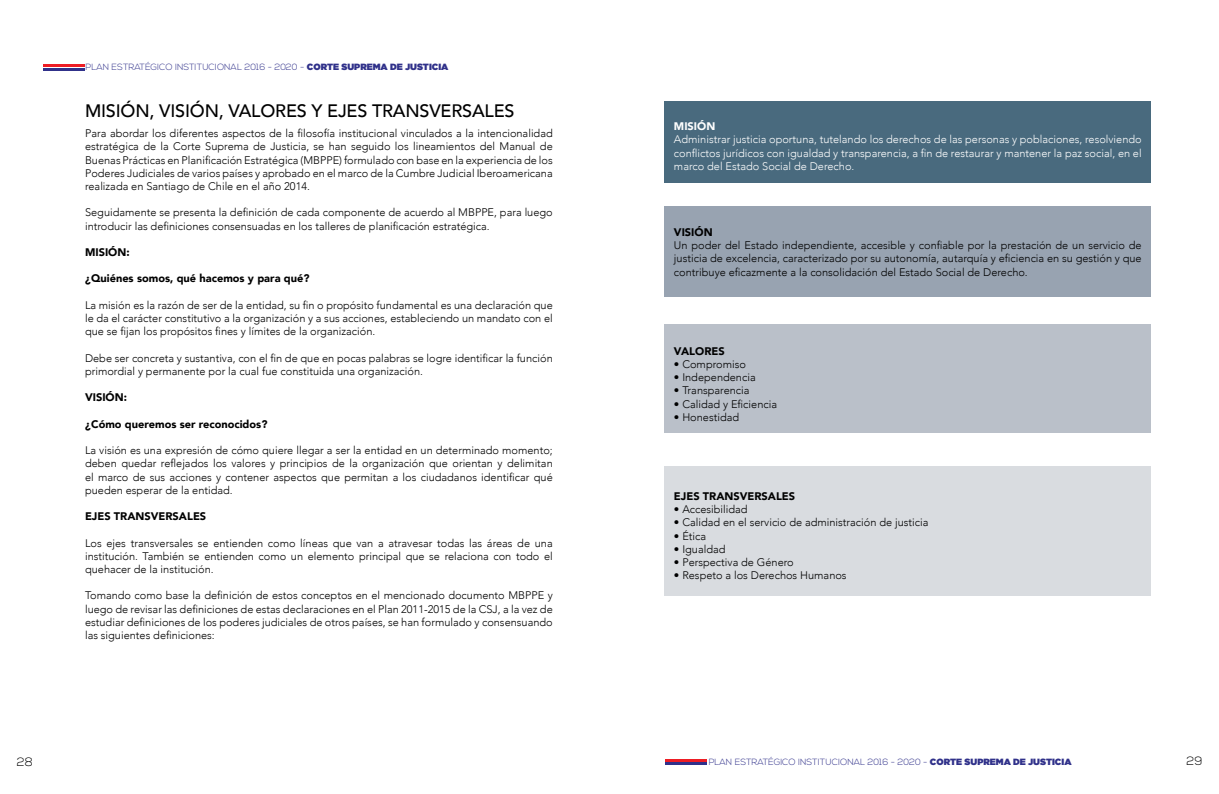
<style>
.page{position:relative;width:1219px;height:794px;background:#fff}
.page>*{position:absolute;margin:0;border:0;box-sizing:border-box;transform-origin:0 0}
.t1{font:500 18px "Avenir";letter-spacing:-.01em;color:#000}
.t2{font:300 12px "Nexa";color:#000}
.t3{font:300 11px/13.2px "Avenir";color:#000;text-align:justify}
.t4{font:300 11px/13.2px "Avenir";color:#fff;text-align:justify}
.t5{font:900 11px "Avenir";color:#000}
.t6{font:900 11px "Avenir";color:#fff}
.t7{font:300 9px "Nexa";color:#30318a}
.s1{font-family:"Gotham Ultra";font-weight:400}
</style>
<div class="page">
<hr style="left:43px;top:64px;width:41px;height:3px;background:#ed1d24">
<hr style="left:43px;top:68px;width:41px;height:3px;background:#30318a">
<hr style="left:665px;top:759px;width:42px;height:2px;background:#ed1d24">
<hr style="left:665px;top:762px;width:42px;height:3px;background:#30318a">
<div style="left:664px;top:101px;width:486px;height:82px;background:#496a7e"></div>
<div style="left:664px;top:206px;width:486px;height:91px;background:#98a3b1"></div>
<div style="left:664px;top:324px;width:486px;height:109px;background:#bac0c9"></div>
<div style="left:664px;top:467px;width:486px;height:129px;background:#d9dce0"></div>
<p class="t7" style="left:86px;top:62px;width:364px">PLAN ESTRATÉGICO INSTITUCIONAL 2016 - 2020 - <span class="s1">CORTE SUPREMA DE JUSTICIA</span></p>
<h1 class="t1" style="left:85px;top:95px;width:431px">MISIÓN, VISIÓN, VALORES Y EJES TRANSVERSALES</h1>
<p class="t3" style="left:85px;top:127px;width:469px">Para abordar los diferentes aspectos de la filosofía institucional vinculados a la intencionalidad estratégica de la Corte Suprema de Justicia, se han seguido los lineamientos del Manual de Buenas Prácticas en Planificación Estratégica (MBPPE) formulado con base en la experiencia de los Poderes Judiciales de varios países y aprobado en el marco de la Cumbre Judicial Iberoamericana realizada en Santiago de Chile en el año 2014.</p>
<p class="t3" style="left:85px;top:206px;width:469px">Seguidamente se presenta la definición de cada componente de acuerdo al MBPPE, para luego introducir las definiciones consensuadas en los talleres de planificación estratégica.</p>
<p class="t5" style="left:85px;top:243px;width:46px">MISIÓN:</p>
<p class="t5" style="left:85px;top:269px;width:226px">¿Quiénes somos, qué hacemos y para qué?</p>
<p class="t3" style="left:85px;top:298px;width:469px">La misión es la razón de ser de la entidad, su fin o propósito fundamental es una declaración que le da el carácter constitutivo a la organización y a sus acciones, estableciendo un mandato con el que se fijan los propósitos fines y límites de la organización.</p>
<p class="t3" style="left:85px;top:351px;width:469px">Debe ser concreta y sustantiva, con el fin de que en pocas palabras se logre identificar la función primordial y permanente por la cual fue constituida una organización.</p>
<p class="t5" style="left:85px;top:388px;width:43px">VISIÓN:</p>
<p class="t5" style="left:85px;top:414px;width:184px">¿Cómo queremos ser reconocidos?</p>
<p class="t3" style="left:85px;top:444px;width:469px">La visión es una expresión de cómo quiere llegar a ser la entidad en un determinado momento; deben quedar reflejados los valores y principios de la organización que orientan y delimitan el marco de sus acciones y contener aspectos que permitan a los ciudadanos identificar qué pueden esperar de la entidad.</p>
<p class="t5" style="left:85px;top:507px;width:123px">EJES TRANSVERSALES</p>
<p class="t3" style="left:85px;top:536px;width:469px">Los ejes transversales se entienden como líneas que van a atravesar todas las áreas de una institución. También se entienden como un elemento principal que se relaciona con todo el quehacer de la institución.</p>
<p class="t3" style="left:85px;top:589px;width:469px">Tomando como base la definición de estos conceptos en el mencionado documento MBPPE y luego de revisar las definiciones de estas declaraciones en el Plan 2011-2015 de la CSJ, a la vez de estudiar definiciones de los poderes judiciales de otros países, se han formulado y consensuando las siguientes definiciones:</p>
<p class="t6" style="left:674px;top:117px;width:43px">MISIÓN</p>
<p class="t4" style="left:674px;top:133px;width:469px">Administrar justicia oportuna, tutelando los derechos de las personas y poblaciones, resolviendo conflictos jurídicos con igualdad y transparencia, a fin de restaurar y mantener la paz social, en el marco del Estado Social de Derecho.</p>
<p class="t5" style="left:674px;top:223px;width:40px">VISIÓN</p>
<p class="t3" style="left:674px;top:239px;width:469px">Un poder del Estado independiente, accesible y confiable por la prestación de un servicio de justicia de excelencia, caracterizado por su autonomía, autarquía y eficiencia en su gestión y que contribuye eficazmente a la consolidación del Estado Social de Derecho.</p>
<p class="t5" style="left:674px;top:341px;width:52px">VALORES</p>
<p class="t3" style="left:674px;top:357px;width:73px">• Compromiso</p>
<p class="t3" style="left:674px;top:371px;width:83px">• Independencia</p>
<p class="t3" style="left:674px;top:384px;width:77px">• Transparencia</p>
<p class="t3" style="left:674px;top:397px;width:105px">• Calidad y Eficiencia</p>
<p class="t3" style="left:674px;top:410px;width:67px">• Honestidad</p>
<p class="t5" style="left:674px;top:487px;width:123px">EJES TRANSVERSALES</p>
<p class="t3" style="left:674px;top:503px;width:75px">• Accesibilidad</p>
<p class="t3" style="left:674px;top:516px;width:256px">• Calidad en el servicio de administración de justicia</p>
<p class="t3" style="left:674px;top:529px;width:34px">• Ética</p>
<p class="t3" style="left:674px;top:542px;width:53px">• Igualdad</p>
<p class="t3" style="left:674px;top:555px;width:121px">• Perspectiva de Género</p>
<p class="t3" style="left:674px;top:569px;width:174px">• Respeto a los Derechos Humanos</p>
<p class="t2" style="left:17px;top:755px;width:18px">28</p>
<p class="t7" style="left:709px;top:757px;width:364px">PLAN ESTRATÉGICO INSTITUCIONAL 2016 - 2020 - <span class="s1">CORTE SUPREMA DE JUSTICIA</span></p>
<p class="t2" style="left:1186px;top:754px;width:17px">29</p>
</div>
